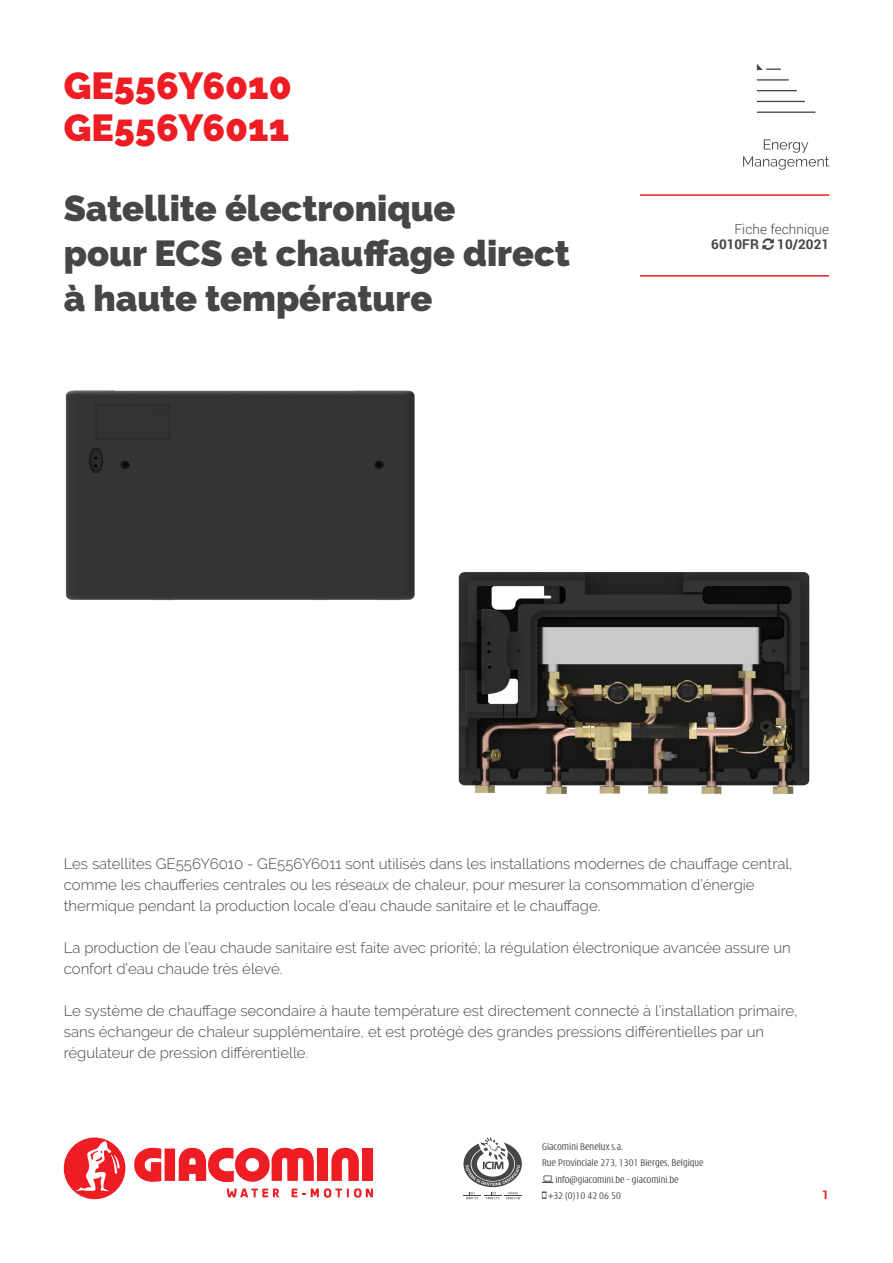
<style>
.page{position:relative;width:893px;height:1263px;background:#fff}
.page>*{position:absolute;margin:0;border:0;box-sizing:border-box;transform-origin:0 0}
.Referenza_prodotto{font:900 37.5px "Raleway";color:#ee1d23}
.Titolo_prodotto{font:900 36px "Raleway";color:#454647}
.Sottotitolo_paragraf{font:300 15px/21px "Raleway";color:#454647}
.t1{font:300 13.5px "Roboto";letter-spacing:.005em;color:#454647}
.t2{font:700 13.5px "Roboto";color:#454647}
.t3{font:700 12px "Roboto";color:#ee1d23}
.t4{font:300 condensed 10.5px "Modena";color:#454647}
</style>
<div class="page">
<svg style="left:134px;top:1148px;width:27px;height:34px"></svg>
<div style="left:165px;top:1148px;width:10px;height:33px;background:#ee1d23"></div>
<div style="left:317px;top:1148px;width:11px;height:33px;background:#ee1d23"></div>
<svg style="left:331px;top:1147px;width:28px;height:34px"></svg>
<div style="left:362px;top:1148px;width:11px;height:33px;background:#ee1d23"></div>
<svg style="left:179px;top:1147px;width:135px;height:35px"></svg>
<svg style="left:292px;top:1188px;width:13px;height:9px"></svg>
<svg style="left:311px;top:1188px;width:62px;height:10px"></svg>
<svg style="left:227px;top:1188px;width:52px;height:9px"></svg>
<svg style="left:64px;top:1137px;width:62px;height:62px"></svg>
<svg style="left:463px;top:1137px;width:59px;height:62px"></svg>
<svg style="left:757px;top:64px;width:59px;height:49px"></svg>
<svg style="left:743px;top:139px;width:86px;height:31px"></svg>
<hr style="left:640px;top:194px;width:189px;height:2px;background:#ee1d23">
<hr style="left:640px;top:275px;width:189px;height:2px;background:#ee1d23">
<div style="left:65px;top:390px;width:350px;height:211px;background:#343434"></div>
<img style="left:458px;top:572px;width:352px;height:222px">
<p class="Referenza_prodotto" style="left:64px;top:64px;width:230px">GE556Y6010</p>
<p class="Referenza_prodotto" style="left:64px;top:106px;width:227px">GE556Y6011</p>
<p class="Titolo_prodotto" style="left:64px;top:187px;width:393px">Satellite électronique</p>
<p class="Titolo_prodotto" style="left:64px;top:232px;width:508px">pour ECS et chauffage direct</p>
<p class="Titolo_prodotto" style="left:64px;top:277px;width:370px">à haute température</p>
<p class="t1" style="left:734px;top:220px;width:96px">Fiche fechnique</p>
<p class="t2" style="left:711px;top:235px;width:49px">6010FR</p>
<p class="t2" style="left:777px;top:235px;width:53px">10/2021</p>
<p class="Sottotitolo_paragraf" style="left:64px;top:853px;width:731px">Les satellites GE556Y6010 - GE556Y6011 sont utilisés dans les installations modernes de chauffage central, comme les chaufferies centrales ou les réseaux de chaleur, pour mesurer la consommation d’énergie thermique pendant la production locale d’eau chaude sanitaire et le chauffage.</p>
<p class="Sottotitolo_paragraf" style="left:64px;top:937px;width:729px">La production de l’eau chaude sanitaire est faite avec priorité; la régulation électronique avancée assure un confort d’eau chaude très élevé.</p>
<p class="Sottotitolo_paragraf" style="left:64px;top:1000px;width:735px">Le système de chauffage secondaire à haute température est directement connecté à l’installation primaire, sans échangeur de chaleur supplémentaire, et est protégé des grandes pressions différentielles par un régulateur de pression différentielle.</p>
<p class="t4" style="left:542px;top:1141px;width:82px">Giacomini Benelux s.a.</p>
<p class="t4" style="left:542px;top:1158px;width:163px">Rue Provinciale 273, 1301 Bierges, Belgique</p>
<p class="t4" style="left:555px;top:1174px;width:125px">info@giacomini.be - giacomini.be</p>
<p class="t4" style="left:549px;top:1191px;width:74px">+32 (0)10 42 06 50</p>
<p class="t3" style="left:822px;top:1186px;width:8px">1</p>
</div>
